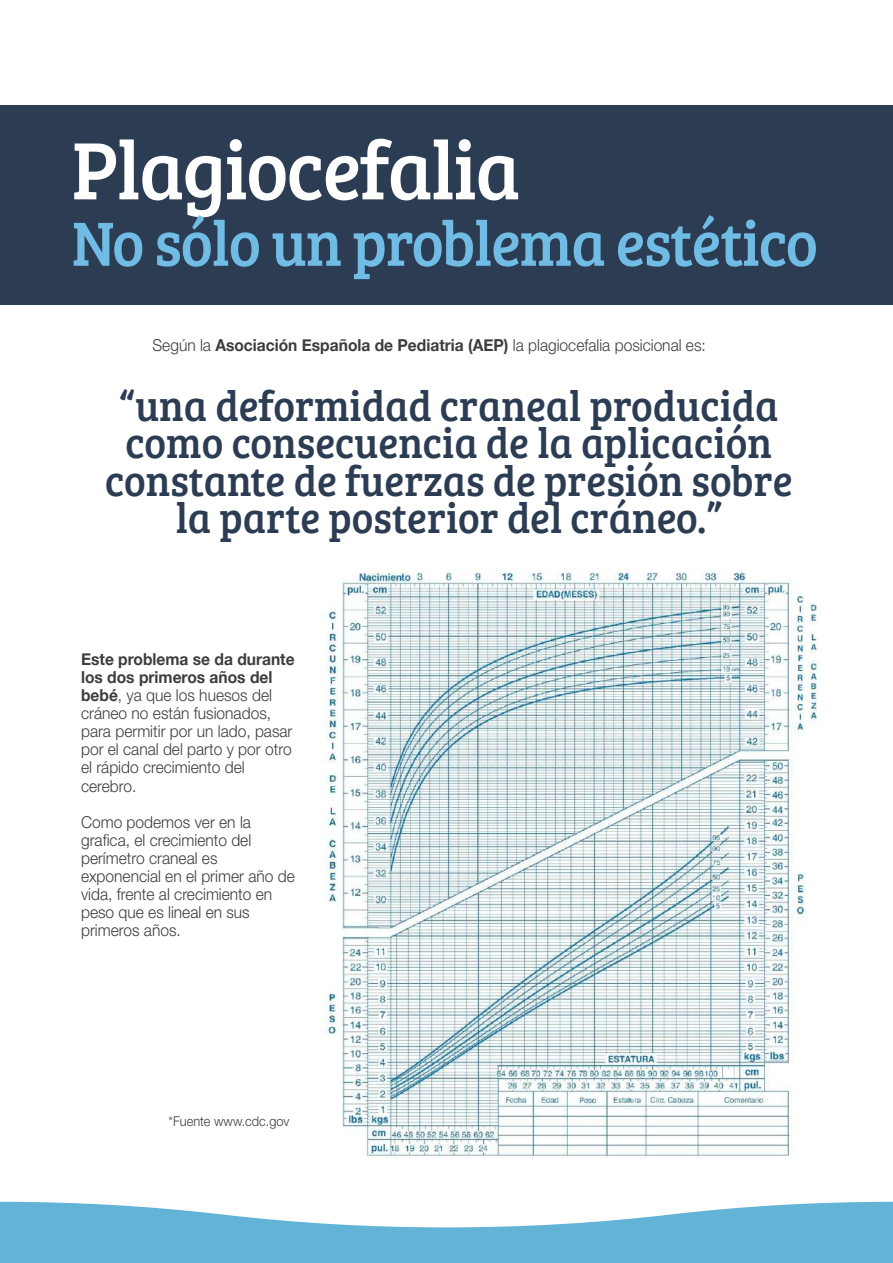
<style>
.page{position:relative;width:893px;height:1263px;background:#fff}
.page>*{position:absolute;margin:0;border:0;box-sizing:border-box;transform-origin:0 0}
.t1{font:84px "Bree Serif";letter-spacing:-.02em;color:#fff;scale:.94 1}
.t2{font:64.5px "Bree Serif";letter-spacing:-.02em;color:#71bce4;scale:.94 1}
.t3{font:43.5px/37.5px "Bree Serif";color:#2c3c53;text-align:center;scale:.94 1}
.t4{font:300 16.5px/18px "Helvetica Neue";color:#3d3d3f;scale:.94 1}
.t5{font:300 13.5px "Helvetica Neue";color:#3d3d3f;scale:.94 1}
.s1{font-weight:700}
</style>
<div class="page">
<svg style="left:0;top:1202px;width:893px;height:61px;fill:#63b3d7"></svg>
<img style="left:325px;top:567px;width:493px;height:590px">
<div style="left:0;top:105px;width:893px;height:199px;background:#2c3c53"></div>
<h1 class="t1" style="left:72px;top:109px;width:479px">Plagiocefalia</h1>
<h2 class="t2" style="left:72px;top:196px;width:795px">No sólo un problema estético</h2>
<p class="t4" style="left:152px;top:335px;width:590px">Según la <span class="s1">Asociación Española de Pediatria (AEP)</span> la plagiocefalia posicional es:</p>
<h3 class="t3" style="left:105px;top:385px;width:733px">“una deformidad craneal producida como consecuencia de la aplicación constante de fuerzas de presión sobre la parte posterior del cráneo.”</h3>
<p class="t4" style="left:81px;top:650px;width:229px"><span class="s1">Este problema se da durante los dos primeros años del bebé</span>, ya que los huesos del cráneo no están fusionados, para permitir por un lado, pasar por el canal del parto y por otro el rápido crecimiento del cerebro.</p>
<p class="t4" style="left:81px;top:812px;width:229px">Como podemos ver en la grafica, el crecimiento del perímetro craneal es exponencial en el primer año de vida, frente al crecimiento en peso que es lineal en sus primeros años.</p>
<p class="t5" style="left:169px;top:1110px;width:130px">*Fuente www.cdc.gov</p>
</div>
